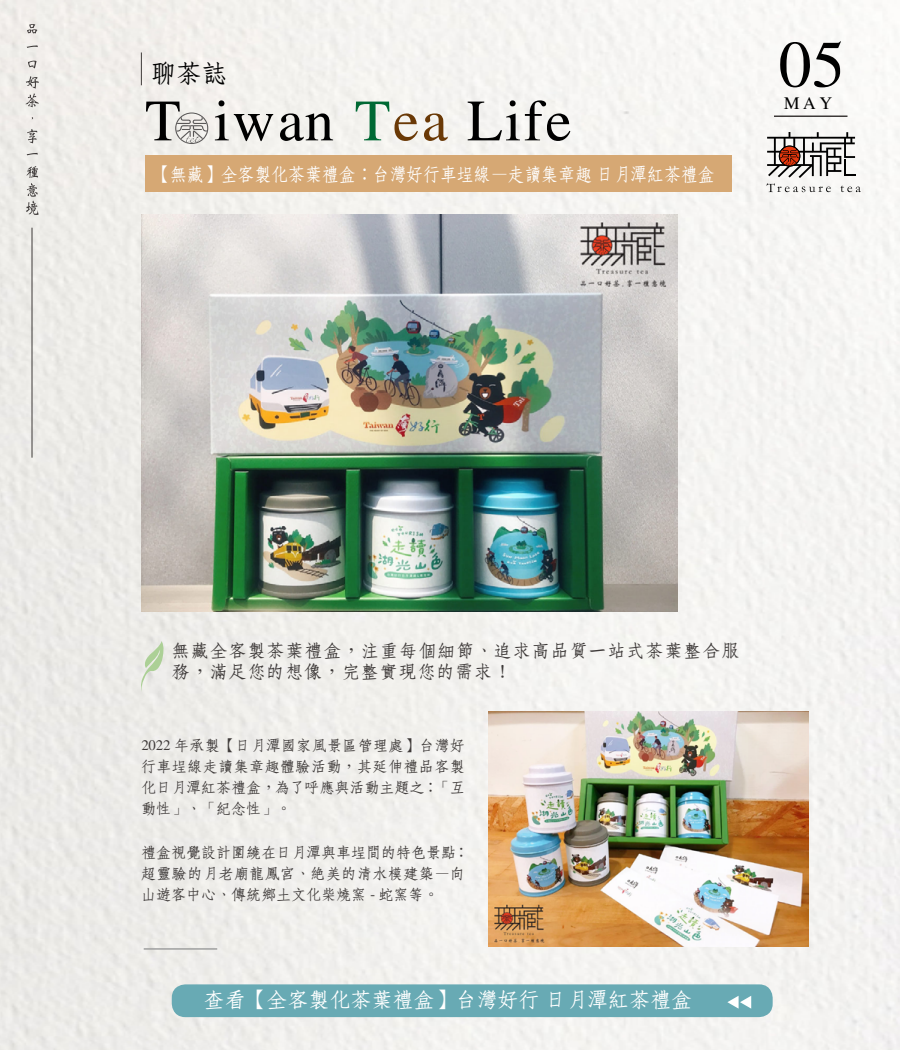
<style>
.page{position:relative;width:900px;height:1050px;background:#fff}
.page>*{position:absolute;margin:0;border:0;box-sizing:border-box;transform-origin:0 0}
.t1{font:67.5px "DATF5";color:#000}
.t2{font:60px "DATF5";letter-spacing:.035em;color:#000}
.t3{font:25.5px "DATF5";color:#000}
.t4{font:21px "DATF5";color:#fff}
.t5{font:18.75px "DATF5";color:#fff;scale:.9 1}
.t6{font:18px/21.6px "DATF5";letter-spacing:.055em;color:#3e3a39}
.t7{font:18px "DATF5";color:#000}
.t8{font:15px/21px "DATF5";color:#3e3a39;text-align:justify}
.s1{color:#006934}
.s2{color:#6a3906}
</style>
<div class="page">
<img style="left:0;top:0;width:900px;height:1050px">
<svg style="left:27px;top:24px;width:10px;height:9px"></svg>
<svg style="left:27px;top:45px;width:11px;height:3px"></svg>
<svg style="left:28px;top:61px;width:9px;height:7px"></svg>
<svg style="left:25px;top:76px;width:14px;height:31px"></svg>
<svg style="left:27px;top:129px;width:10px;height:14px"></svg>
<svg style="left:27px;top:153px;width:11px;height:2px"></svg>
<svg style="left:26px;top:166px;width:13px;height:49px"></svg>
<hr style="left:32px;top:228px;width:1px;height:230px;background:#3e3a39">
<hr style="left:141px;top:52px;width:1px;height:33px;background:#3e3a39">
<svg style="left:175px;top:113px;width:33px;height:31px"></svg>
<hr style="left:774px;top:116px;width:74px;height:1px;background:#3e3a39">
<svg style="left:766px;top:132px;width:95px;height:60px"></svg>
<img style="left:141px;top:215px;width:537px;height:397px">
<svg style="left:140px;top:641px;width:25px;height:51px"></svg>
<hr style="left:144px;top:948px;width:73px;height:2px;background:#9fa0a0">
<img style="left:489px;top:711px;width:320px;height:236px">
<div style="left:145px;top:156px;width:586px;height:36px;background:#d6a874"></div>
<div style="left:172px;top:984px;width:601px;height:33px;background:#68aab4;border-radius:13px"></div>
<svg style="left:727px;top:996px;width:24px;height:13px"></svg>
<h3 class="t3" style="left:151px;top:61px;width:78px">聊茶誌</h3>
<h2 class="t2" style="left:144px;top:92px;width:428px">T iwan <span class="s1">T</span><span class="s2">ea</span> Life</h2>
<p class="t5" style="left:153px;top:165px;width:625px">【無藏】全客製化茶葉禮盒：台灣好行車埕線—走讀集章趣 日月潭紅茶禮盒</p>
<h1 class="t1" style="left:777px;top:32px;width:67px">05</h1>
<p class="t7" style="left:784px;top:95px;width:50px">MAY</p>
<p class="t6" style="left:172px;top:639px;width:569px">無藏全客製茶葉禮盒，注重每個細節、追求高品質一站式茶葉整合服務，滿足您的想像，完整實現您的需求！</p>
<p class="t8" style="left:141px;top:735px;width:325px">2022 年承製【日月潭國家風景區管理處】台灣好行車埕線走讀集章趣體驗活動，其延伸禮品客製化日月潭紅茶禮盒，為了呼應與活動主題之：「互動性」、「紀念性」。</p>
<p class="t8" style="left:141px;top:842px;width:329px;text-align:left">禮盒視覺設計圍繞在日月潭與車埕間的特色景點：超靈驗的月老廟龍鳳宮、絕美的清水模建築—向山遊客中心、傳統鄉土文化柴燒窯 - 蛇窯等。</p>
<h3 class="t4" style="left:204px;top:989px;width:490px">查看【全客製化茶葉禮盒】台灣好行 日月潭紅茶禮盒</h3>
</div>
